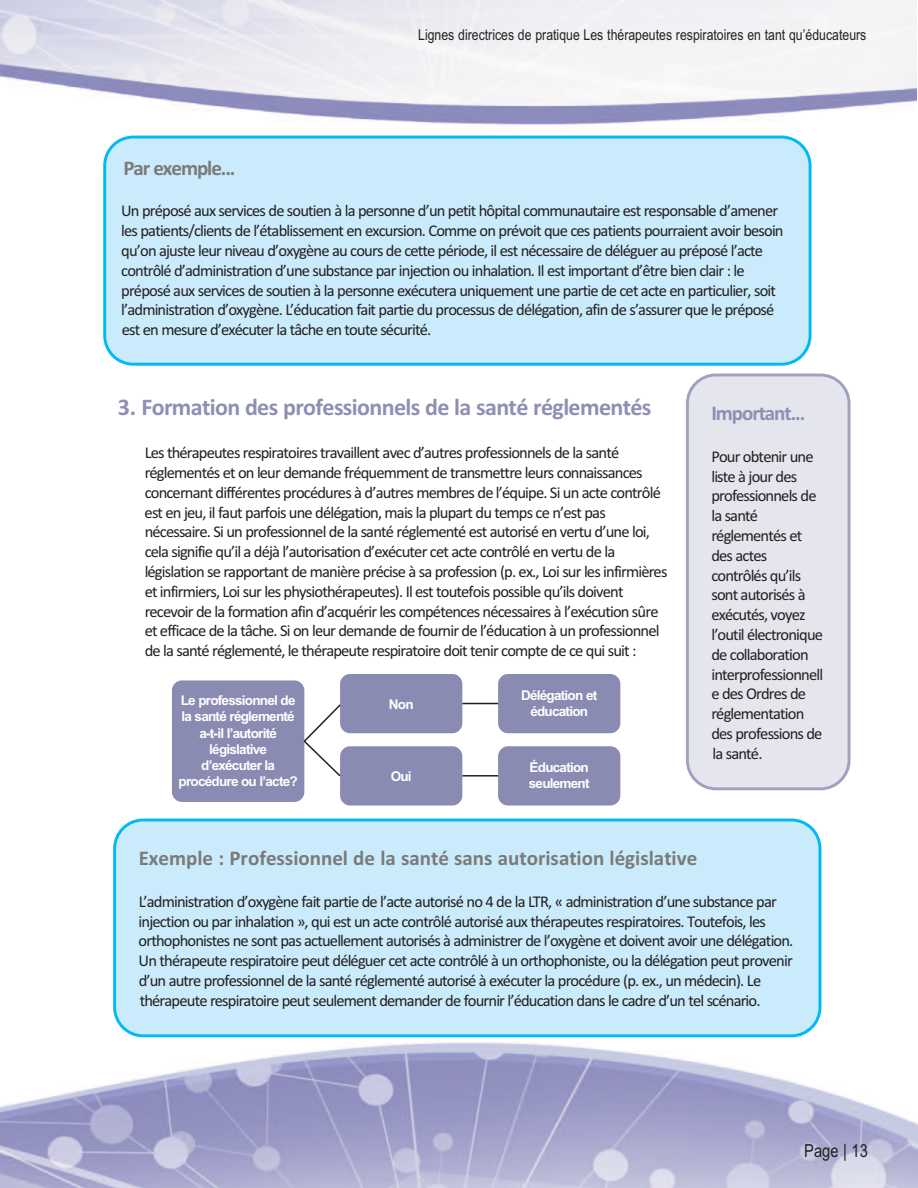
<style>
.page{position:relative;width:918px;height:1188px;background:#fff}
.page>*{position:absolute;margin:0;border:0;box-sizing:border-box;transform-origin:0 0}
.t1{font:700 24px "Calibri";letter-spacing:-.025em;color:#8e8fb3}
.t2{font:700 21px "Calibri";color:#7a7b79}
.t3{font:700 21px "Calibri";letter-spacing:-.05em;color:#7a7b79}
.t4{font:700 21px "Calibri";letter-spacing:-.05em;color:#8e8fb3}
.t5{font:18px "Arial Narrow";color:#231f20}
.t6{font:16.5px/19.8px "Calibri";letter-spacing:-.05em;color:#231f20}
.t7{font:15px "Arial Narrow";color:#231f20}
.t8{font:700 13.5px/16.2px "Arial";letter-spacing:-.055em;color:#fff;text-align:center}
</style>
<div class="page">
<img style="left:0;top:1042px;width:918px;height:146px">
<div style="left:103px;top:136px;width:709px;height:230px;background:#caebfb"></div>
<div style="left:686px;top:374px;width:164px;height:416px;background:#e5e5ed"></div>
<div style="left:113px;top:819px;width:708px;height:218px;background:#caebfb"></div>
<div style="left:172px;top:680px;width:132px;height:122px;background:#8a8bb2;border-radius:10px"></div>
<div style="left:340px;top:674px;width:122px;height:59px;background:#8a8bb2;border-radius:10px"></div>
<div style="left:340px;top:746px;width:122px;height:60px;background:#8a8bb2;border-radius:10px"></div>
<div style="left:498px;top:746px;width:122px;height:60px;background:#8a8bb2;border-radius:10px"></div>
<div style="left:498px;top:674px;width:122px;height:59px;background:#8a8bb2;border-radius:10px"></div>
<hr style="left:462px;top:703px;width:36px;height:1px;background:#231f20">
<hr style="left:462px;top:775px;width:36px;height:2px;background:#231f20">
<svg style="left:304px;top:703px;width:38px;height:75px"></svg>
<p class="t7" style="left:418px;top:26px;width:450px">Lignes directrices de pratique Les thérapeutes respiratoires en tant qu’éducateurs</p>
<p class="t3" style="left:123px;top:155px;width:114px">Par exemple...</p>
<p class="t6" style="left:121px;top:201px;width:664px">Un préposé aux services de soutien à la personne d’un petit hôpital communautaire est responsable d’amener les patients/clients de l’établissement en excursion. Comme on prévoit que ces patients pourraient avoir besoin qu’on ajuste leur niveau d’oxygène au cours de cette période, il est nécessaire de déléguer au préposé l’acte contrôlé d’administration d’une substance par injection ou inhalation. Il est important d’être bien clair : le préposé aux services de soutien à la personne exécutera uniquement une partie de cet acte en particulier, soit l’administration d’oxygène. L’éducation fait partie du processus de délégation, afin de s’assurer que le préposé est en mesure d’exécuter la tâche en toute sécurité.</p>
<h1 class="t1" style="left:118px;top:393px;width:535px">3. Formation des professionnels de la santé réglementés</h1>
<p class="t6" style="left:145px;top:443px;width:524px">Les thérapeutes respiratoires travaillent avec d’autres professionnels de la santé réglementés et on leur demande fréquemment de transmettre leurs connaissances concernant différentes procédures à d’autres membres de l’équipe. Si un acte contrôlé est en jeu, il faut parfois une délégation, mais la plupart du temps ce n’est pas nécessaire. Si un professionnel de la santé réglementé est autorisé en vertu d’une loi, cela signifie qu’il a déjà l’autorisation d’exécuter cet acte contrôlé en vertu de la législation se rapportant de manière précise à sa profession (p. ex., Loi sur les infirmières et infirmiers, Loi sur les physiothérapeutes). Il est toutefois possible qu’ils doivent recevoir de la formation afin d’acquérir les compétences nécessaires à l’exécution sûre et efficace de la tâche. Si on leur demande de fournir de l’éducation à un professionnel de la santé réglementé, le thérapeute respiratoire doit tenir compte de ce qui suit :</p>
<p class="t8" style="left:521px;top:687px;width:78px">Délégation et éducation</p>
<p class="t8" style="left:179px;top:693px;width:121px">Le professionnel de la santé réglementé a-t-il l’autorité législative d’exécuter la procédure ou l’acte?</p>
<p class="t8" style="left:389px;top:696px;width:26px">Non</p>
<p class="t8" style="left:391px;top:769px;width:22px">Oui</p>
<p class="t8" style="left:529px;top:760px;width:62px;text-align:left">Éducation seulement</p>
<p class="t4" style="left:711px;top:401px;width:96px">Important...</p>
<p class="t6" style="left:711px;top:446px;width:113px">Pour obtenir une liste à jour des professionnels de la santé réglementés et des actes contrôlés qu’ils sont autorisés à exécutés, voyez l’outil électronique de collaboration interprofessionnell e des Ordres de réglementation des professions de la santé.</p>
<p class="t2" style="left:139px;top:846px;width:560px">Exemple : Professionnel de la santé sans autorisation législative</p>
<p class="t6" style="left:139px;top:891px;width:656px">L’administration d’oxygène fait partie de l’acte autorisé no 4 de la LTR, « administration d’une substance par injection ou par inhalation », qui est un acte contrôlé autorisé aux thérapeutes respiratoires. Toutefois, les orthophonistes ne sont pas actuellement autorisés à administrer de l’oxygène et doivent avoir une délégation.<br>Un thérapeute respiratoire peut déléguer cet acte contrôlé à un orthophoniste, ou la délégation peut provenir d’un autre professionnel de la santé réglementé autorisé à exécuter la procédure (p. ex., un médecin). Le thérapeute respiratoire peut seulement demander de fournir l’éducation dans le cadre d’un tel scénario.</p>
<p class="t5" style="left:804px;top:1140px;width:65px">Page | 13</p>
</div>
